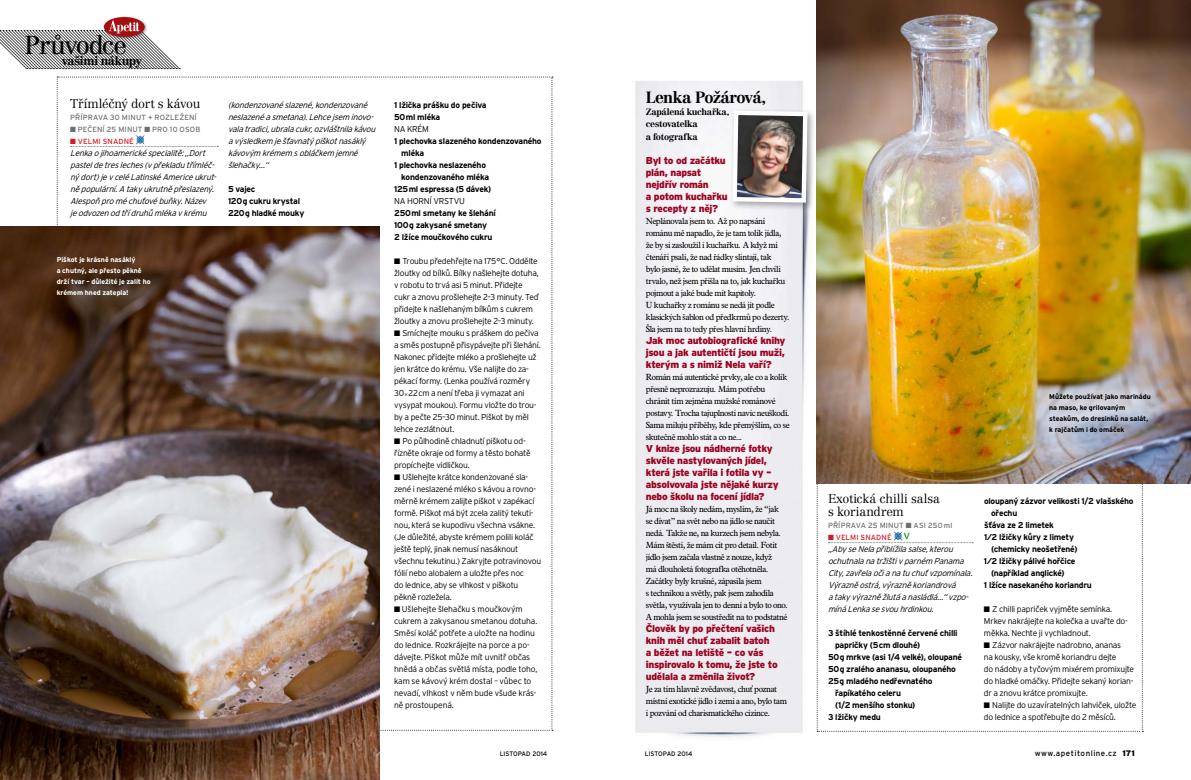
<style>
.page{position:relative;width:1191px;height:780px;background:#fff}
.page>*{position:absolute;margin:0;border:0;box-sizing:border-box;transform-origin:0 0}
.t1{font:25.5px "Centennial CE";letter-spacing:-.055em;color:#010203}
.t2{font:700 16px "Centennial CE";letter-spacing:-.04em;color:#010203}
.t3{font:300 12.5px/13px "Centennial CE";letter-spacing:-.01em;color:#000}
.t4{font:700 12.1px "Centennial CE";letter-spacing:-.04em;color:#000}
.t5{font:900 10px/12px "Interstate OT";letter-spacing:-.035em;color:#9c0521}
.t6{font:700 9px/12px "Centennial CE";letter-spacing:-.03em;color:#000}
.t7{font:8.7px/12px "News Plantin CE";letter-spacing:-.035em;color:#000}
.t8{font:300 8.5px/12px "Interstate OT";letter-spacing:-.03em;color:#000}
.t9{font:700 8.5px/12px "Interstate OT";letter-spacing:-.03em;color:#000}
.t10{font:italic 300 8.5px/12px "Interstate OT";letter-spacing:-.03em;color:#000}
.t11{font:8px "Interstate OT";color:#000}
.t12{font:7.5px "Interstate OT";letter-spacing:.01em;color:#6d6e71}
.t13{font:7.5px "Interstate OT";letter-spacing:.01em;color:#d71920}
.t14{font:700 7px/11px "Interstate OT";letter-spacing:-.01em;color:#000}
.t15{font:700 7px/11px "Interstate OT";letter-spacing:-.01em;color:#fff}
.t16{font:6.5px "Interstate OT";color:#000}
.s1{font-family:"Adobe Arabic";font-weight:400}
.s2{font-weight:900}
</style>
<div class="page">
<img style="left:635px;top:81px;width:175px;height:656px">
<div style="left:730px;top:108px;width:86px;height:103px;background:#000;opacity:.3"></div>
<img style="left:730px;top:108px;width:79px;height:97px">
<img style="left:816px;top:0;width:375px;height:483px">
<div style="left:1036px;top:381px;width:126px;height:64px;background:#fff;opacity:.75"></div>
<svg style="left:816px;top:473px;width:327px;height:258px"></svg>
<img style="left:0;top:227px;width:380px;height:553px">
<img style="left:57px;top:77px;width:496px;height:653px">
<div style="left:103px;top:16px;width:44px;height:23px;background:#000;opacity:.35"></div>
<div style="left:104px;top:17px;width:41px;height:20px;background:#a50e12;border-radius:50%"></div>
<svg style="left:0;top:20px;width:181px;height:49px"></svg>
<h1 class="t1" style="left:24px;top:30px;width:104px">Průvodce</h1>
<h3 class="t4" style="left:62px;top:53px;width:82px">vašimi nákupy</h3>
<h3 class="t3" style="left:70px;top:97px;width:131px">Třímléčný dort s kávou</h3>
<p class="t12" style="left:70px;top:113px;width:128px">PŘÍPRAVA 30 MINUT + ROZLEŽENÍ</p>
<p class="t12" style="left:70px;top:125px;width:132px">■ PEČENÍ 25 MINUT ■ PRO 10 OSOB</p>
<p class="t13" style="left:70px;top:137px;width:65px">■ VELMI SNADNÉ</p>
<p class="t10" style="left:70px;top:147px;width:150px">Lenkao jihoamerickéspecialitě:„Dort pasteldetresleches(v překladutřímléč&shy;nýdort)jev celéLatinskéAmericeukrut&shy;něpopulární.A takyukrutněpřeslazený.<br>Alespoňproméchuťovébuňky.Název jeodvozenod tří druhůmlékav krému</p>
<p class="t15" style="left:57px;top:254px;width:95px">Piškot je krásně nasáklý<br>a chutný, ale přesto pěkně drží tvar – důležité je zalít ho krémem hned zatepla!</p>
<p class="t10" style="left:228px;top:99px;width:151px">(kondenzovanéslazené,kondenzované neslazenéa smetana).Lehcejsem inovo&shy;valatradici,ubralacukr,ozvláštnilakávou a výsledkem ješťavnatýpiškotnasáklý kávovým krémem s obláčkem jemné šlehačky…“</p>
<p class="t9" style="left:228px;top:183px;width:78px">5 vajec<br>120g cukru krystal<br>220g hladké mouky</p>
<p class="t9" style="left:394px;top:99px;width:94px">1 lžička prášku do pečiva<br>50ml mléka</p>
<p class="t8" style="left:394px;top:123px;width:35px">na krém</p>
<p class="t9" style="left:394px;top:135px;width:149px">1 plechovka slazeného kondenzovaného</p>
<p class="t9" style="left:401px;top:147px;width:24px">mléka</p>
<p class="t9" style="left:394px;top:159px;width:93px">1 plechovka neslazeného</p>
<p class="t9" style="left:401px;top:171px;width:89px">kondenzovaného mléka</p>
<p class="t9" style="left:394px;top:183px;width:99px">125ml espressa (5 dávek)</p>
<p class="t8" style="left:394px;top:195px;width:72px">na horní vrstvu</p>
<p class="t9" style="left:394px;top:207px;width:103px">250ml smetany ke šlehání<br>100g zakysané smetany<br>2 lžíce moučkového cukru</p>
<p class="t8" style="left:394px;top:255px;width:146px">■ Troubu předehřejte na 175°C. Oddělte žloutky od bílků. Bílky našlehejte dotuha, v robotu to trvá asi 5 minut. Přidejte cukr a znovu prošlehejte 2–3 minuty. Teď přidejte k našlehaným bílkům s cukrem žloutky a znovu prošlehejte 2–3 minuty.</p>
<p class="t8" style="left:394px;top:327px;width:148px">■ Smíchejte mouku s práškem do pečiva a směs postupně přisypávejte při šlehání.<br>Nakonec přidejte mléko a prošlehejte už jen krátce do krému. Vše nalijte do za&shy;pékací formy. (Lenka používá rozměry 30<span class="s1">×</span>22cm a není třeba ji vymazat ani vysypat moukou). Formu vložte do trou&shy;by a pečte 25–30 minut. Piškot by měl lehce zezlátnout.</p>
<p class="t8" style="left:394px;top:435px;width:138px">■ Po půlhodině chladnutí piškotu od&shy;řízněte okraje od formy a těsto bohatě propíchejte vidličkou.</p>
<p class="t8" style="left:394px;top:471px;width:148px">■ Ušlehejte krátce kondenzované sla&shy;zené i neslazené mléko s kávou a rovno&shy;měrně krémem zalijte piškot v zapékací formě. Piškot má být zcela zalitý tekuti&shy;nou, která se kupodivu všechna vsákne. (Je důležité, abyste krémem polili koláč ještě teplý, jinak nemusí nasáknout všechnu tekutinu.) Zakryjte potravinovou fólií nebo alobalem a uložte přes noc<br>do lednice, aby se vlhkost v piškotu pěkně rozležela.</p>
<p class="t8" style="left:394px;top:603px;width:145px">■ Ušlehejte šlehačku s moučkovým cukrem a zakysanou smetanou dotuha.<br>Směsí koláč potřete a uložte na hodinu do lednice. Rozkrájejte na porce a po&shy;dávejte. Piškot může mít uvnitř občas hnědá a občas světlá místa, podle toho, kam se kávový krém dostal – vůbec to nevadí, vlhkost v něm bude všude krás&shy;ně prostoupená.</p>
<h2 class="t2" style="left:646px;top:88px;width:122px">Lenka Požárová,</h2>
<p class="t6" style="left:646px;top:106px;width:85px">Zapálená kuchařka, cestovatelka</p>
<p class="t6" style="left:646px;top:131px;width:53px">a fotografka</p>
<p class="t5" style="left:646px;top:154px;width:83px">Byl to od začátku plán, napsat nejdřív román<br>a potom kuchařku s recepty z něj?</p>
<p class="t7" style="left:646px;top:214px;width:145px">Neplánovala jsem to. Až po napsání románu mě napadlo, že je tam tolik jídla, že by si zasloužil i kuchařku. A když mi čtenáři psali, že nad řádky slintají, tak<br>bylo jasné, že to udělat musím. Jen chvíli trvalo, než jsem přišla na to, jak kuchařku pojmout a jaké bude mít kapitoly.<br>U kuchařky z románu se nedá jít podle klasických šablon od předkrmů po dezerty.<br>Šla jsem na to tedy přes hlavní hrdiny.</p>
<p class="t5" style="left:646px;top:334px;width:141px;text-align:justify">Jak moc autobiografické knihy jsou a jak autentičtí jsou muži, kterým a s nimiž Nela vaří?</p>
<p class="t7" style="left:646px;top:370px;width:145px">Román má autentické prvky, ale co a kolik přesně neprozrazuju. Mám potřebu chránit tím zejména mužské románové postavy. Trocha tajuplnosti navíc neuškodí.<br>Sama miluju příběhy, kde přemýšlím, co se skutečně mohlo stát a co ne...</p>
<p class="t5" style="left:646px;top:442px;width:134px">V knize jsou nádherné fotky skvěle nastylovaných jídel, která jste vařila i fotila vy – absolvovala jste nějaké kurzy nebo školu na focení jídla?</p>
<p class="t7" style="left:646px;top:502px;width:144px">Já moc na školy nedám, myslím, že “jak<br>se dívat” na svět nebo na jídlo se naučit nedá. Takže ne, na kurzech jsem nebyla.<br>Mám štěstí, že mám cit pro detail. Fotit jídlo jsem začala vlastně z nouze, když<br>má dlouholetá fotografka otěhotněla.<br>Začátky byly krušné, zápasila jsem<br>s technikou a světly, pak jsem zahodila světla, využívala jen to denní a bylo to ono.<br>A mohla jsem se soustředit na to podstatné</p>
<p class="t5" style="left:646px;top:622px;width:133px">Člověk by po přečtení vašich knih měl chuť zabalit batoh<br>a běžet na letiště – co vás inspirovalo k tomu, že jste to udělala a změnila život?</p>
<p class="t7" style="left:646px;top:682px;width:143px">Je za tím hlavně zvědavost, chuť poznat místní exotické jídlo i zemi a ano, bylo tam i pozvání od charismatického cizince.</p>
<p class="t16" style="left:500px;top:750px;width:49px">LISTOPAD 2014</p>
<p class="t16" style="left:645px;top:750px;width:49px">LISTOPAD 2014</p>
<p class="t14" style="left:1049px;top:391px;width:103px">Můžete používat jako marinádu na maso, ke grilovaným steakům, do dresinků na salát, k rajčatům i do omáček</p>
<h3 class="t3" style="left:828px;top:492px;width:113px">Exotická chilli salsa s koriandrem</h3>
<p class="t12" style="left:828px;top:521px;width:126px">PŘÍPRAVA 25 MINUT ■ ASI 250ML</p>
<p class="t13" style="left:828px;top:533px;width:65px">■ VELMI SNADNÉ</p>
<p class="t10" style="left:828px;top:543px;width:148px">„AbyseNelapřiblížilasalse,kterou ochutnalana tržištiv parném Panama City,zavřelaočia na tuchuťvzpomínala.<br>Výrazněostrá,výrazněkoriandrová<br>a takyvýrazněžlutáa nasládlá…“vzpo&shy;mínáLenkasesvouhrdinkou.</p>
<p class="t9" style="left:828px;top:627px;width:131px">3 štíhlé tenkostěnné červené chilli</p>
<p class="t9" style="left:835px;top:639px;width:87px">papričky (5cm dlouhé)</p>
<p class="t9" style="left:828px;top:651px;width:136px">50g mrkve (asi 1/4 velké), oloupané</p>
<p class="t9" style="left:828px;top:663px;width:129px">50g zralého ananasu, oloupaného</p>
<p class="t9" style="left:828px;top:675px;width:106px">25g mladého nedřevnatého</p>
<p class="t9" style="left:835px;top:687px;width:67px">řapíkatého celeru</p>
<p class="t9" style="left:835px;top:699px;width:82px">(1/2 menšího stonku)</p>
<p class="t9" style="left:828px;top:711px;width:54px">3 lžičky medu</p>
<p class="t9" style="left:984px;top:495px;width:151px">oloupaný zázvor velikosti 1/2 vlašského</p>
<p class="t9" style="left:991px;top:507px;width:28px">ořechu</p>
<p class="t9" style="left:984px;top:519px;width:71px">šťáva ze 2 limetek</p>
<p class="t9" style="left:984px;top:531px;width:91px">1⁄2 lžičky kůry z limety</p>
<p class="t9" style="left:991px;top:543px;width:88px">(chemicky neošetřené)</p>
<p class="t9" style="left:984px;top:555px;width:93px">1⁄2 lžičky pálivé hořčice</p>
<p class="t9" style="left:991px;top:567px;width:75px">(například anglické)</p>
<p class="t9" style="left:984px;top:579px;width:109px">1 lžíce nasekaného koriandru</p>
<p class="t8" style="left:984px;top:603px;width:145px">■ Z chilli papriček vyjměte semínka.<br>Mrkev nakrájejte na kolečka a uvařte do&shy;měkka. Nechte ji vychladnout.</p>
<p class="t8" style="left:984px;top:639px;width:152px">■ Zázvor nakrájejte nadrobno, ananas<br>na kousky, vše kromě koriandru dejte<br>do nádoby a tyčovým mixérem promixujte do hladké omáčky. Přidejte sekaný korian&shy;dr a znovu krátce promixujte.</p>
<p class="t8" style="left:984px;top:699px;width:154px">■ N alijte do uzavíratelných lahviček, uložte do lednice a spotřebujte do 2 měsíců.</p>
<p class="t11" style="left:1034px;top:748px;width:101px">WWW.APETITONLINE.CZ <span class="s2">171</span></p>
</div>
